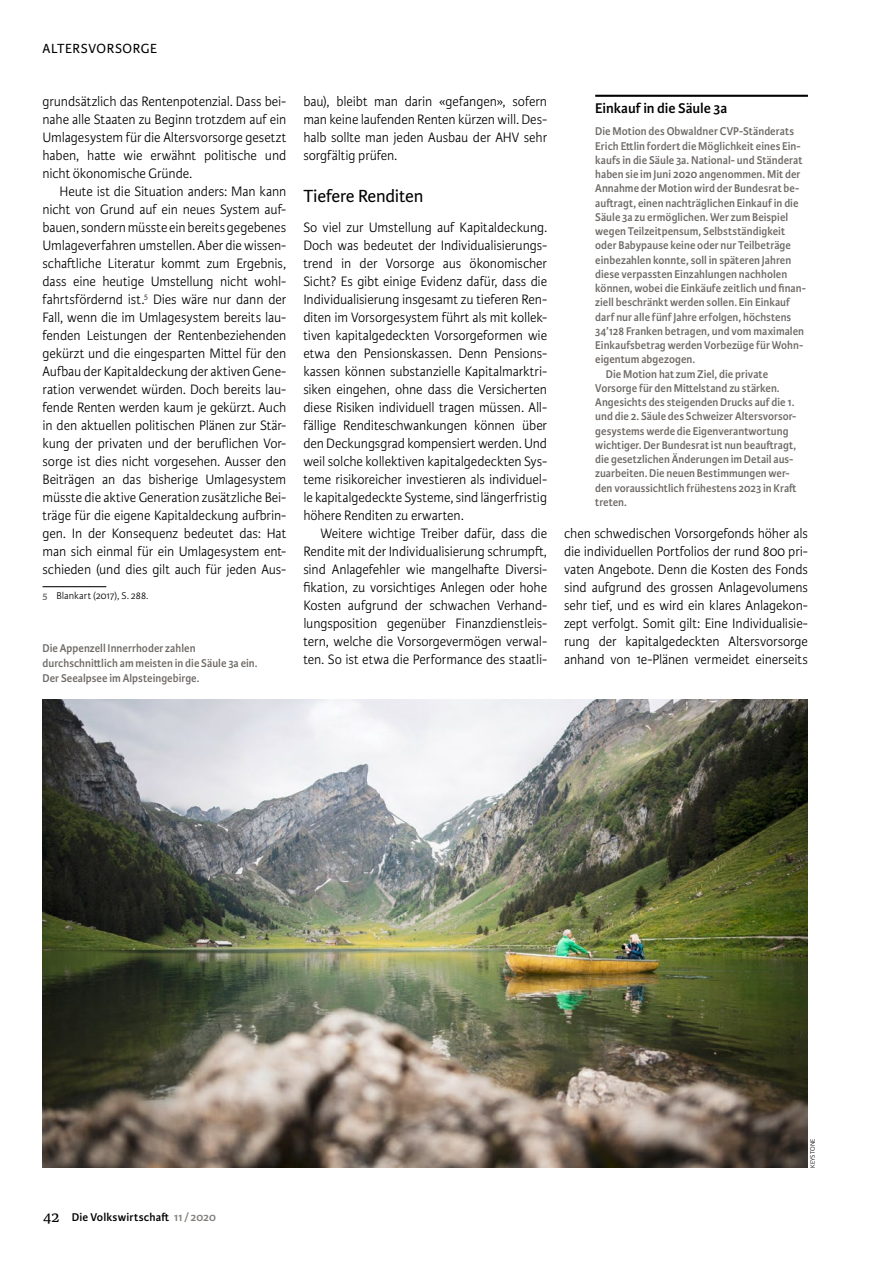
<style>
.page{position:relative;width:893px;height:1263px;background:#fff}
.page>*{position:absolute;margin:0;border:0;box-sizing:border-box;transform-origin:0 0}
.t1{font:18.75px "Karmina Sans";letter-spacing:-.015em;color:#000}
.t2{font:600 15px "Karmina Sans";letter-spacing:-.005em;color:#000}
.t3{font:300 14.55px/18px "Karmina Sans";letter-spacing:-.005em;color:#000;text-align:justify;scale:.96 1}
.t4{font:14.1px "Karmina Sans";letter-spacing:.04em;color:#000}
.t5{font:600 12px/15px "Karmina Sans";letter-spacing:.005em;color:#6d6966;scale:.95 1}
.t6{font:600 12px "Karmina Sans";letter-spacing:.01em;color:#000}
.t7{font:300 10.5px "Karmina Sans";letter-spacing:-.005em;color:#000}
.t8{font:300 6.75px "Karmina Sans";letter-spacing:.01em;color:#000}
.s1{font-weight:600;color:#6d6966}
.s2{font-family:"Karmina";font-weight:400;font-size:16.5px}
.s3{color:#817e7b}
</style>
<div class="page">
<hr style="left:595px;top:95px;width:213px;height:2px;background:#000">
<hr style="left:43px;top:586px;width:63px;height:1px;background:#000">
<img style="left:43px;top:700px;width:765px;height:468px">
<p class="t4" style="left:43px;top:41px;width:116px">ALTERSVORSORGE</p>
<p class="t3" style="left:43px;top:93px;width:255px">grundsätzlich das Rentenpotenzial. Dass bei&shy;nahe alle Staaten zu Beginn trotzdem auf ein Umlagesystem für die Altersvorsorge gesetzt haben, hatte wie erwähnt politische und nicht ökonomische Gründe.</p>
<p class="t3" style="left:43px;top:183px;width:255px;text-indent:17px">Heute ist die Situation anders: Man kann nicht von Grund auf ein neues System auf&shy;bauen, sondern müsste ein bereits gegebenes Umlageverfahren umstellen. Aber die wissen&shy;schaftliche Literatur kommt zum Ergebnis, dass eine heutige Umstellung nicht wohl&shy;fahrtsfördernd ist.<sup>5</sup> Dies wäre nur dann der Fall, wenn die im Umlagesystem bereits lau&shy;fenden Leistungen der Rentenbeziehenden gekürzt und die eingesparten Mittel für den Aufbau der Kapitaldeckung der aktiven Gene&shy;ration verwendet würden. Doch bereits lau&shy;fende Renten werden kaum je gekürzt. Auch in den aktuellen politischen Plänen zur Stär&shy;kung der privaten und der beruflichen Vor&shy;sorge ist dies nicht vorgesehen. Ausser den Beiträgen an das bisherige Umlagesystem müsste die aktive Generation zusätzliche Bei&shy;träge für die eigene Kapitaldeckung aufbrin&shy;gen. In der Konsequenz bedeutet das: Hat man sich einmal für ein Umlagesystem ent&shy;schieden (und dies gilt auch für jeden Aus-</p>
<p class="t7" style="left:43px;top:590px;width:107px"><span class="s1">5</span> Blankart (2017), S. 288.</p>
<p class="t5" style="left:43px;top:640px;width:228px">Die Appenzell Innerrhoder zahlen durchschnittlich am meisten in die Säule 3a ein.<br>Der Seealpsee im Alpsteingebirge.</p>
<p class="t3" style="left:303px;top:93px;width:255px">bau), bleibt man darin «gefangen», sofern man keine laufenden Renten kürzen will. Des&shy;halb sollte man jeden Ausbau der AHV sehr sorgfältig prüfen.</p>
<p class="t1" style="left:303px;top:186px;width:122px">Tiefere Renditen</p>
<p class="t3" style="left:303px;top:219px;width:255px">So viel zur Umstellung auf Kapitaldeckung.<br>Doch was bedeutet der Individualisierungs&shy;trend in der Vorsorge aus ökonomischer Sicht? Es gibt einige Evidenz dafür, dass die Individualisierung insgesamt zu tieferen Ren&shy;diten im Vorsorgesystem führt als mit kollek&shy;tiven kapitalgedeckten Vorsorgeformen wie etwa den Pensionskassen. Denn Pensions&shy;kassen können substanzielle Kapitalmarktri&shy;siken eingehen, ohne dass die Versicherten diese Risiken individuell tragen müssen. All&shy;fällige Renditeschwankungen können über den Deckungsgrad kompensiert werden. Und weil solche kollektiven kapitalgedeckten Sys&shy;teme risikoreicher investieren als individuel&shy;le kapitalgedeckte Systeme, sind längerfristig höhere Renditen zu erwarten.</p>
<p class="t3" style="left:303px;top:525px;width:255px;text-indent:17px">Weitere wichtige Treiber dafür, dass die Rendite mit der Individualisierung schrumpft, sind Anlagefehler wie mangelhafte Diversi&shy;fikation, zu vorsichtiges Anlegen oder hohe Kosten aufgrund der schwachen Verhand&shy;lungsposition gegenüber Finanzdienstleis&shy;tern, welche die Vorsorgevermögen verwal&shy;ten. So ist etwa die Performance des staatli-</p>
<p class="t3" style="left:564px;top:525px;width:255px">chen schwedischen Vorsorgefonds höher als die individuellen Portfolios der rund 800 pri&shy;vaten Angebote. Denn die Kosten des Fonds sind aufgrund des grossen Anlagevolumens sehr tief, und es wird ein klares Anlagekon&shy;zept verfolgt. Somit gilt: Eine Individualisie&shy;rung der kapitalgedeckten Altersvorsorge anhand von 1e-Plänen vermeidet einerseits</p>
<p class="t2" style="left:595px;top:99px;width:134px">Einkauf in die Säule 3a</p>
<p class="t5" style="left:595px;top:124px;width:211px">Die Motion des Obwaldner CVP-Ständerats</p>
<p class="t5" style="left:595px;top:138px;width:218px">Erich Ettlin fordert die Möglichkeit eines Ein-</p>
<p class="t5" style="left:595px;top:153px;width:220px">kaufs in die Säule 3a. National- und Ständerat</p>
<p class="t5" style="left:595px;top:167px;width:218px">haben sie im Juni 2020 angenommen. Mit der</p>
<p class="t5" style="left:595px;top:181px;width:216px">Annahme der Motion wird der Bundesrat be-</p>
<p class="t5" style="left:595px;top:195px;width:215px">auftragt, einen nachträglichen Einkauf in die</p>
<p class="t5" style="left:595px;top:210px;width:205px">Säule 3a zu ermöglichen. Wer zum Beispiel</p>
<p class="t5" style="left:595px;top:224px;width:201px">wegen Teilzeitpensum, Selbstständigkeit</p>
<p class="t5" style="left:595px;top:238px;width:207px">oder Babypause keine oder nur Teilbeträge</p>
<p class="t5" style="left:595px;top:252px;width:208px">einbezahlen konnte, soll in späteren Jahren</p>
<p class="t5" style="left:595px;top:267px;width:204px">diese verpassten Einzahlungen nachholen</p>
<p class="t5" style="left:595px;top:281px;width:223px">können, wobei die Einkäufe zeitlich und finan-</p>
<p class="t5" style="left:595px;top:295px;width:207px">ziell beschränkt werden sollen. Ein Einkauf</p>
<p class="t5" style="left:595px;top:309px;width:208px">darf nur alle fünf Jahre erfolgen, höchstens</p>
<p class="t5" style="left:595px;top:324px;width:221px">34’128 Franken betragen, und vom maximalen</p>
<p class="t5" style="left:595px;top:338px;width:221px">Einkaufsbetrag werden Vorbezüge für Wohn-</p>
<p class="t5" style="left:595px;top:352px;width:107px">eigentum abgezogen.</p>
<p class="t5" style="left:606px;top:366px;width:172px">Die Motion hat zum Ziel, die private</p>
<p class="t5" style="left:595px;top:381px;width:196px">Vorsorge für den Mittelstand zu stärken.</p>
<p class="t5" style="left:595px;top:395px;width:211px">Angesichts des steigenden Drucks auf die 1.</p>
<p class="t5" style="left:595px;top:409px;width:213px">und die 2. Säule des Schweizer Altersvorsor-</p>
<p class="t5" style="left:595px;top:423px;width:205px">gesystems werde die Eigenverantwortung</p>
<p class="t5" style="left:595px;top:438px;width:213px">wichtiger. Der Bundesrat ist nun beauftragt,</p>
<p class="t5" style="left:595px;top:452px;width:210px">die gesetzlichen Änderungen im Detail aus-</p>
<p class="t5" style="left:595px;top:466px;width:206px">zuarbeiten. Die neuen Bestimmungen wer-</p>
<p class="t5" style="left:595px;top:480px;width:213px">den voraussichtlich frühestens 2023 in Kraft</p>
<p class="t5" style="left:595px;top:495px;width:35px">treten.</p>
<p class="t6" style="left:43px;top:1210px;width:174px"><span class="s2">42</span> Die Volkswirtschaft <span class="s3">11/2020</span></p>
<p class="t8" style="left:809px;top:1168px;width:31px;rotate:-90deg">KEYSTONE</p>
</div>
